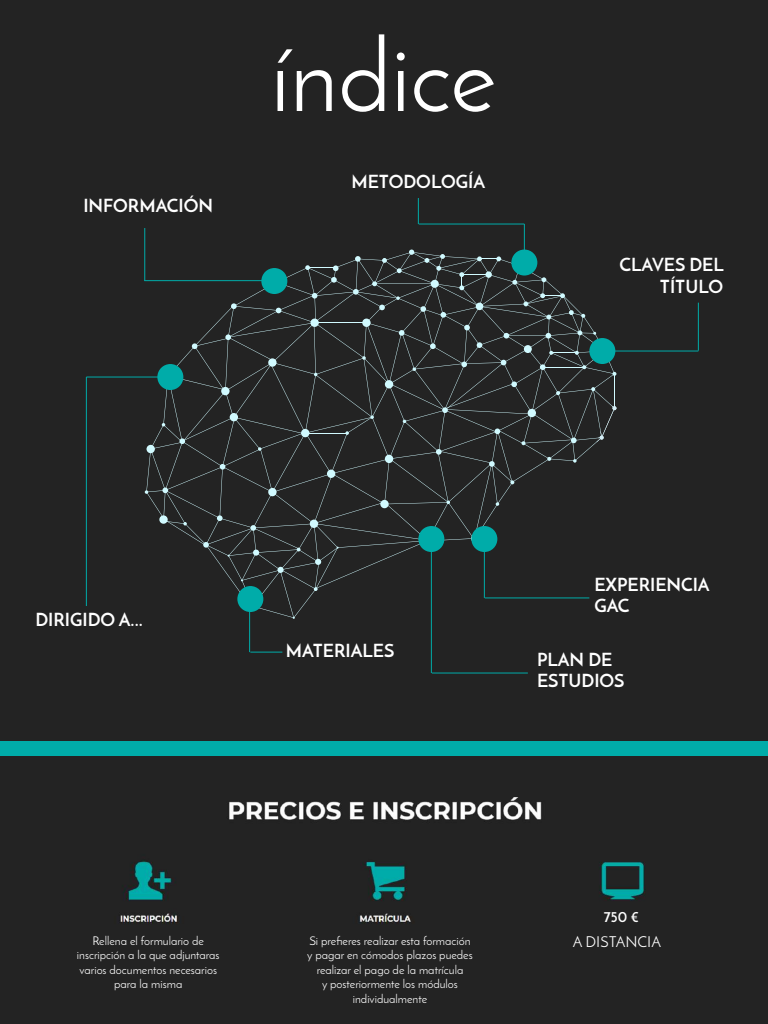
<style>
.page{position:relative;width:768px;height:1024px;background:#232323}
.page>*{position:absolute;margin:0;border:0;box-sizing:border-box;transform-origin:0 0}
.t1{font:100px "Josefin Sans";color:#fff}
.t2{font:700 18px/21.6px "Josefin Sans";color:#fff}
.t3{font:15px "Josefin Sans";color:#fff}
.t4{font:700 15px "Josefin Sans";color:#fff}
.t5{font:12px/14.4px "Josefin Sans";color:#fff;text-align:center}
</style>
<div class="page">
<svg style="left:145px;top:250px;width:471px;height:369px"></svg>
<div style="left:157px;top:364px;width:26px;height:26px;background:#00aca9;border-radius:50%"></div>
<div style="left:261px;top:268px;width:26px;height:26px;background:#00aca9;border-radius:50%"></div>
<div style="left:418px;top:526px;width:26px;height:26px;background:#00aca9;border-radius:50%"></div>
<div style="left:511px;top:250px;width:26px;height:26px;background:#00aca9;border-radius:50%"></div>
<div style="left:589px;top:338px;width:26px;height:26px;background:#00aca9;border-radius:50%"></div>
<div style="left:471px;top:526px;width:26px;height:26px;background:#00aca9;border-radius:50%"></div>
<div style="left:237px;top:586px;width:26px;height:26px;background:#00aca9;border-radius:50%"></div>
<hr style="left:144px;top:280px;width:123px;height:1px;background:#00aca9">
<hr style="left:144px;top:228px;width:1px;height:53px;background:#00aca9">
<svg style="left:418px;top:198px;width:1px;height:26px"></svg>
<hr style="left:419px;top:224px;width:105px;height:1px;background:#00aca9">
<hr style="left:524px;top:224px;width:1px;height:34px;background:#00aca9">
<hr style="left:602px;top:351px;width:96px;height:1px;background:#00aca9">
<hr style="left:698px;top:303px;width:1px;height:48px;background:#00aca9">
<hr style="left:484px;top:539px;width:1px;height:59px;background:#00aca9">
<hr style="left:485px;top:597px;width:104px;height:1px;background:#00aca9">
<img style="left:120px;top:797px;width:526px;height:127px">
<div style="left:0;top:741px;width:768px;height:15px;background:#00aca9"></div>
<hr style="left:431px;top:539px;width:1px;height:134px;background:#00aca9">
<hr style="left:432px;top:673px;width:96px;height:1px;background:#00aca9">
<hr style="left:86px;top:377px;width:84px;height:1px;background:#00aca9">
<hr style="left:86px;top:377px;width:1px;height:229px;background:#00aca9">
<hr style="left:249px;top:599px;width:1px;height:53px;background:#00aca9">
<hr style="left:250px;top:652px;width:32px;height:1px;background:#00aca9">
<div style="left:573px;top:905px;width:96px;height:24px;background:#232323"></div>
<h1 class="t1" style="left:271px;top:16px;width:227px">índice</h1>
<h2 class="t2" style="left:83px;top:194px;width:131px">INFORMACIÓN</h2>
<h2 class="t2" style="left:351px;top:170px;width:135px">METODOLOGÍA</h2>
<h2 class="t2" style="left:620px;top:254px;width:106px;text-align:right">CLAVES DEL<br>TÍTULO</h2>
<h2 class="t2" style="left:35px;top:608px;width:109px">DIRIGIDO A...</h2>
<h2 class="t2" style="left:286px;top:640px;width:110px">MATERIALES</h2>
<h2 class="t2" style="left:594px;top:573px;width:117px">EXPERIENCIA<br>GAC</h2>
<h2 class="t2" style="left:537px;top:648px;width:89px">PLAN DE<br>ESTUDIOS</h2>
<p class="t4" style="left:604px;top:907px;width:36px">750 €</p>
<p class="t5" style="left:77px;top:934px;width:144px">Rellena el formulario de inscripción a la que adjuntaras varios documentos necesarios para la misma</p>
<p class="t5" style="left:307px;top:934px;width:167px">Si prefieres realizar esta formación y pagar en cómodos plazos puedes realizar el pago de la matrícula<br>y posteriormente los módulos individualmente</p>
<p class="t3" style="left:573px;top:933px;width:90px">A DISTANCIA</p>
</div>
